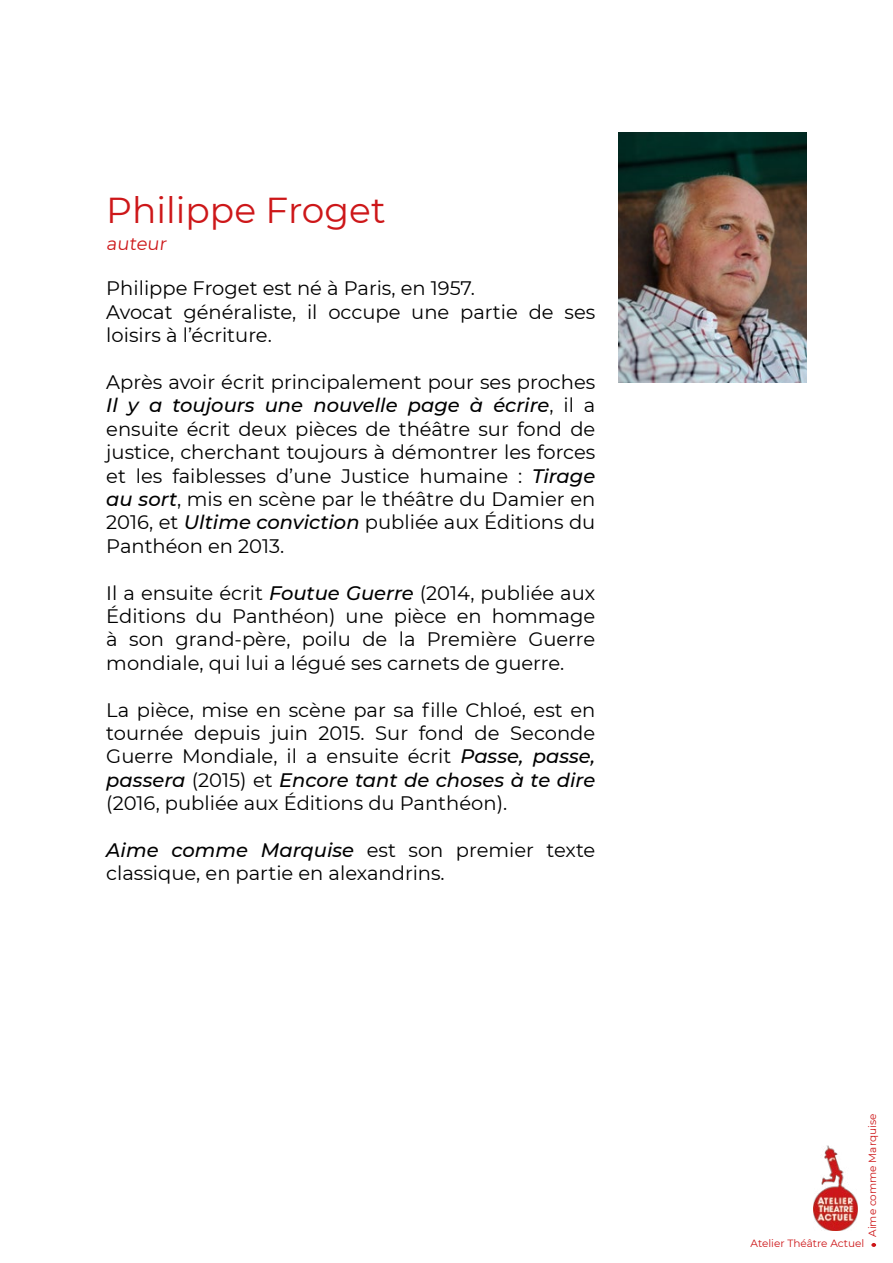
<style>
.page{position:relative;width:893px;height:1263px;background:#fff}
.page>*{position:absolute;margin:0;border:0;box-sizing:border-box;transform-origin:0 0}
.t1{font:36px "Montserrat";color:#cd1719}
.t2{font:19.5px/23.4px "Montserrat";color:#000;text-align:justify}
.t3{font:18px "Montserrat";color:#cd1719}
.t4{font:10.5px "Montserrat";color:#cd1719}
.s1{font-weight:500;font-style:italic}
</style>
<div class="page">
<img style="left:813px;top:1145px;width:44px;height:85px">
<svg style="left:871px;top:1243px;width:5px;height:4px"></svg>
<img style="left:619px;top:132px;width:187px;height:250px">
<h1 class="t1" style="left:106px;top:185px;width:281px">Philippe Froget</h1>
<p class="t3" style="left:106px;top:231px;width:64px">auteur</p>
<p class="t2" style="left:106px;top:276px;width:490px;text-align:left">Philippe Froget est né à Paris, en 1957.<br>Avocat généraliste, il occupe une partie de ses loisirs à l’écriture.</p>
<p class="t2" style="left:106px;top:370px;width:491px">Après avoir écrit principalement pour ses proches <span class="s1">Il y a toujours une nouvelle page à écrire</span>, il a ensuite écrit deux pièces de théâtre sur fond de justice, cherchant toujours à démontrer les forces et les faiblesses d’une Justice humaine : <span class="s1">Tirage au sort</span>, mis en scène par le théâtre du Damier en 2016, et <span class="s1">Ultime conviction</span> publiée aux Éditions du Panthéon en 2013.</p>
<p class="t2" style="left:106px;top:580px;width:491px">Il a ensuite écrit <span class="s1">Foutue Guerre</span> (2014, publiée aux Éditions du Panthéon) une pièce en hommage à son grand-père, poilu de la Première Guerre mondiale, qui lui a légué ses carnets de guerre.</p>
<p class="t2" style="left:106px;top:697px;width:490px">La pièce, mise en scène par sa fille Chloé, est en tournée depuis juin 2015. Sur fond de Seconde Guerre Mondiale, il a ensuite écrit <span class="s1">Passe, passe, passera</span> (2015) et <span class="s1">Encore tant de choses à te dire </span>(2016, publiée aux Éditions du Panthéon).</p>
<p class="t2" style="left:106px;top:838px;width:491px"><span class="s1">Aime comme Marquise</span> est son premier texte classique, en partie en alexandrins.</p>
<p class="t4" style="left:865px;top:1237px;width:125px;rotate:-90deg">Aime comme Marquise</p>
<p class="t4" style="left:750px;top:1236px;width:115px">Atelier Théâtre Actuel</p>
</div>
